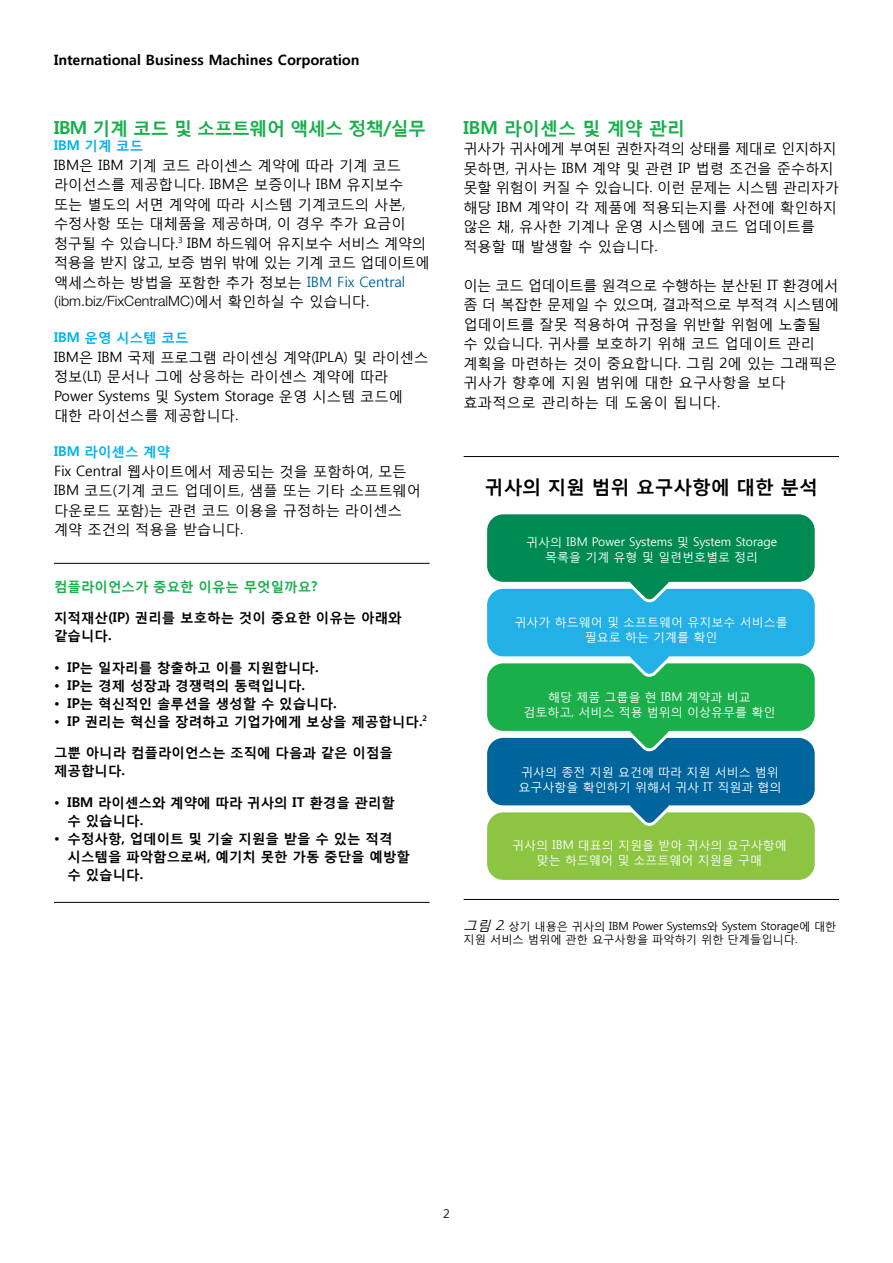
<style>
.page{position:relative;width:893px;height:1263px;background:#fff}
.page>*{position:absolute;margin:0;border:0;box-sizing:border-box;transform-origin:0 0}
.t1{font:700 18.75px "Malgun Gothic";color:#000}
.t2{font:700 18px "Malgun Gothic";letter-spacing:-.03em;color:#16af4b}
.t3{font:700 18px "Malgun Gothic";color:#16af4b}
.t4{font:14.25px/19.5px "Malgun Gothic";color:#000}
.t5{font:700 14.25px "Malgun Gothic";color:#000}
.t6{font:300 14.25px "Helvetica Neue";color:#000}
.t7{font:700 13.5px/18px "Malgun Gothic";color:#000}
.t8{font:700 13.5px "Malgun Gothic";color:#00b3ef}
.t9{font:700 13.5px "Malgun Gothic";color:#16af4b}
.t10{font:12px/15px "Malgun Gothic";color:#fff;text-align:center}
.t11{font:12px "Malgun Gothic";color:#000}
.t12{font:11.25px/13.5px "Malgun Gothic";letter-spacing:-.01em;color:#000}
.s1{color:#00649d}
.s2{font-family:"Malgun Gothic";font-weight:400}
.s3{font-style:italic;font-size:13.5px}
</style>
<div class="page">
<hr style="left:464px;top:456px;width:375px;height:1px;background:#000">
<div style="left:487px;top:812px;width:328px;height:68px;background:#8cc541;border-radius:16px"></div>
<svg style="left:623px;top:805px;width:53px;height:21px"></svg>
<div style="left:487px;top:738px;width:328px;height:67px;background:#01659d;border-radius:16px"></div>
<svg style="left:623px;top:731px;width:53px;height:21px"></svg>
<div style="left:487px;top:663px;width:328px;height:68px;background:#1aaf4b;border-radius:16px"></div>
<svg style="left:623px;top:656px;width:53px;height:21px"></svg>
<div style="left:487px;top:589px;width:328px;height:67px;background:#22b0e6;border-radius:16px"></div>
<svg style="left:623px;top:582px;width:53px;height:21px"></svg>
<div style="left:487px;top:514px;width:328px;height:68px;background:#008a53;border-radius:16px"></div>
<hr style="left:464px;top:899px;width:375px;height:1px;background:#000">
<hr style="left:54px;top:563px;width:376px;height:1px;background:#000">
<hr style="left:54px;top:902px;width:376px;height:1px;background:#000">
<p class="t5" style="left:54px;top:51px;width:307px">International Business Machines Corporation</p>
<p class="t2" style="left:54px;top:117px;width:374px">IBM 기계 코드 및 소프트웨어 액세스 정책/실무</p>
<p class="t8" style="left:54px;top:138px;width:91px">IBM 기계 코드</p>
<p class="t4" style="left:54px;top:155px;width:377px">IBM은 IBM 기계 코드 라이센스 계약에 따라 기계 코드 라이선스를 제공합니다. IBM은 보증이나 IBM 유지보수 또는 별도의 서면 계약에 따라 시스템 기계코드의 사본, 수정사항 또는 대체품을 제공하며, 이 경우 추가 요금이 청구될 수 있습니다.<sup>3</sup> IBM 하드웨어 유지보수 서비스 계약의 적용을 받지 않고, 보증 범위 밖에 있는 기계 코드 업데이트에 액세스하는 방법을 포함한 추가 정보는 <span class="s1">IBM Fix Central</span></p>
<p class="t6" style="left:54px;top:293px;width:317px"><span class="s2">(</span>ibm.biz/FixCentralMC<span class="s2">)에서 확인하실 수 있습니다.</span></p>
<p class="t8" style="left:54px;top:330px;width:136px">IBM 운영 시스템 코드</p>
<p class="t4" style="left:54px;top:347px;width:376px">IBM은 IBM 국제 프로그램 라이센싱 계약(IPLA) 및 라이센스 정보(LI) 문서나 그에 상응하는 라이센스 계약에 따라<br>Power Systems 및 System Storage 운영 시스템 코드에 대한 라이선스를 제공합니다.</p>
<p class="t8" style="left:54px;top:444px;width:118px">IBM 라이센스 계약</p>
<p class="t4" style="left:54px;top:461px;width:369px">Fix Central 웹사이트에서 제공되는 것을 포함하여, 모든<br>IBM 코드(기계 코드 업데이트, 샘플 또는 기타 소프트웨어 다운로드 포함)는 관련 코드 이용을 규정하는 라이센스 계약 조건의 적용을 받습니다.</p>
<p class="t9" style="left:54px;top:578px;width:265px">컴플라이언스가 중요한 이유는 무엇일까요?</p>
<p class="t7" style="left:54px;top:608px;width:349px">지적재산(IP) 권리를 보호하는 것이 중요한 이유는 아래와 같습니다.</p>
<p class="t7" style="left:54px;top:658px;width:266px">• IP는 일자리를 창출하고 이를 지원합니다.</p>
<p class="t7" style="left:54px;top:676px;width:253px">• IP는 경제 성장과 경쟁력의 동력입니다.</p>
<p class="t7" style="left:54px;top:694px;width:284px">• IP는 혁신적인 솔루션을 생성할 수 있습니다.</p>
<p class="t7" style="left:54px;top:712px;width:375px">• IP 권리는 혁신을 장려하고 기업가에게 보상을 제공합니다.<sup>2</sup></p>
<p class="t7" style="left:54px;top:743px;width:341px">그뿐 아니라 컴플라이언스는 조직에 다음과 같은 이점을 제공합니다.</p>
<p class="t7" style="left:67px;top:793px;width:329px;text-indent:-14px">• IBM 라이센스와 계약에 따라 귀사의 IT 환경을 관리할 수 있습니다.</p>
<p class="t7" style="left:67px;top:829px;width:344px;text-indent:-14px">• 수정사항, 업데이트 및 기술 지원을 받을 수 있는 적격 시스템을 파악함으로써, 예기치 못한 가동 중단을 예방할 수 있습니다.</p>
<p class="t3" style="left:463px;top:117px;width:223px">IBM 라이센스 및 계약 관리</p>
<p class="t4" style="left:463px;top:139px;width:377px">귀사가 귀사에게 부여된 권한자격의 상태를 제대로 인지하지 못하면, 귀사는 IBM 계약 및 관련 IP 법령 조건을 준수하지 못할 위험이 커질 수 있습니다. 이런 문제는 시스템 관리자가 해당 IBM 계약이 각 제품에 적용되는지를 사전에 확인하지 않은 채, 유사한 기계나 운영 시스템에 코드 업데이트를 적용할 때 발생할 수 있습니다.</p>
<p class="t4" style="left:463px;top:275px;width:377px">이는 코드 업데이트를 원격으로 수행하는 분산된 IT 환경에서 좀 더 복잡한 문제일 수 있으며, 결과적으로 부적격 시스템에 업데이트를 잘못 적용하여 규정을 위반할 위험에 노출될 수 있습니다. 귀사를 보호하기 위해 코드 업데이트 관리 계획을 마련하는 것이 중요합니다. 그림 2에 있는 그래픽은 귀사가 향후에 지원 범위에 대한 요구사항을 보다 효과적으로 관리하는 데 도움이 됩니다.</p>
<h1 class="t1" style="left:485px;top:475px;width:335px">귀사의 지원 범위 요구사항에 대한 분석</h1>
<p class="t10" style="left:526px;top:534px;width:252px">귀사의 IBM Power Systems 및 System Storage 목록을 기계 유형 및 일련번호별로 정리</p>
<p class="t10" style="left:515px;top:614px;width:275px">귀사가 하드웨어 및 소프트웨어 유지보수 서비스를 필요로 하는 기계를 확인</p>
<p class="t10" style="left:524px;top:689px;width:253px">해당 제품 그룹을 현 IBM 계약과 비교 검토하고, 서비스 적용 범위의 이상유무를 확인</p>
<p class="t10" style="left:519px;top:764px;width:264px;text-align:left">귀사의 종전 지원 요건에 따라 지원 서비스 범위 요구사항을 확인하기 위해서 귀사 IT 직원과 협의</p>
<p class="t10" style="left:512px;top:838px;width:276px">귀사의 IBM 대표의 지원을 받아 귀사의 요구사항에 맞는 하드웨어 및 소프트웨어 지원을 구매</p>
<p class="t12" style="left:464px;top:919px;width:374px"><span class="s3">그림 2</span>. 상기 내용은 귀사의 IBM Power Systems와 System Storage에 대한 지원 서비스 범위에 관한 요구사항을 파악하기 위한 단계들입니다.</p>
<p class="t11" style="left:443px;top:1207px;width:8px">2</p>
</div>
